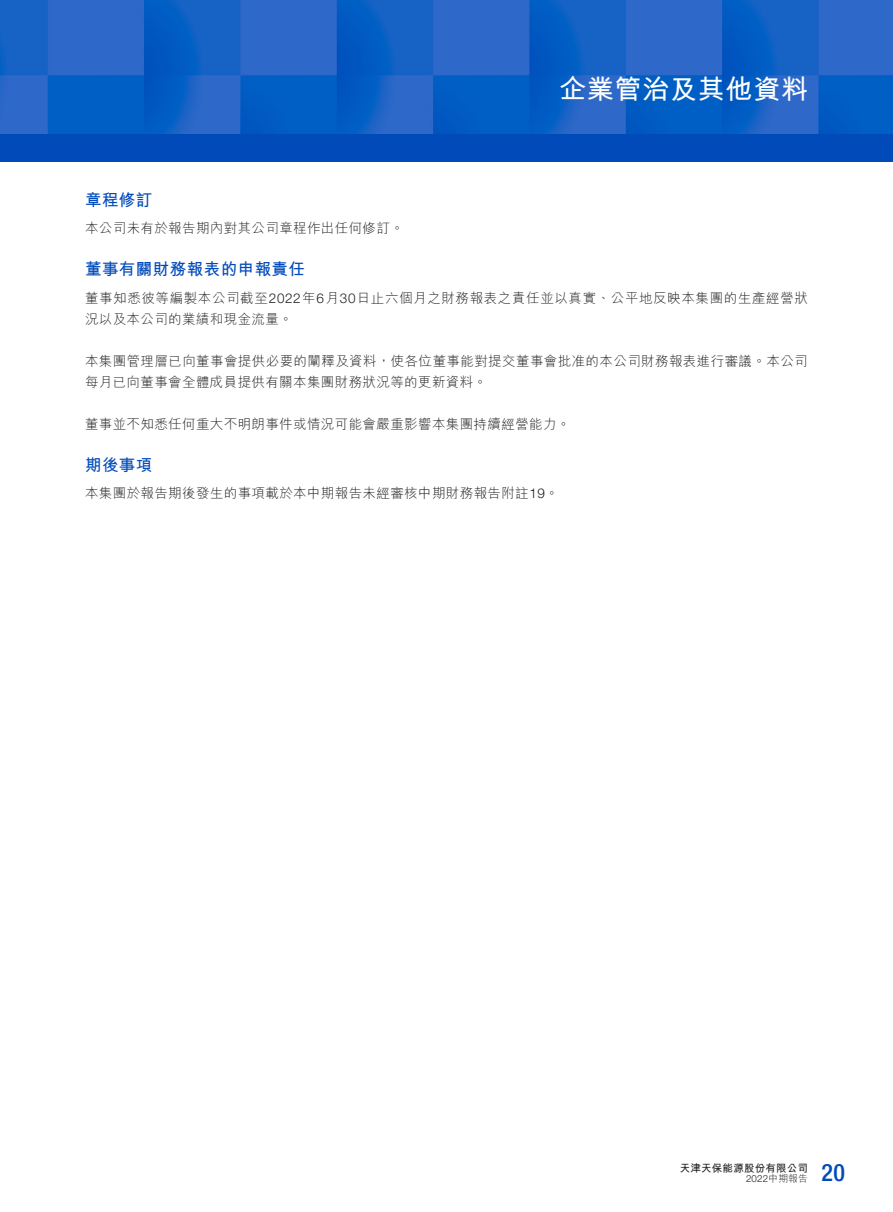
<style>
.page{position:relative;width:893px;height:1212px;background:#fff}
.page>*{position:absolute;margin:0;border:0;box-sizing:border-box;transform-origin:0 0}
.t1{font:700 27px "M Hei HK";letter-spacing:.03em;color:#fff}
.t2{font:500 condensed 24px "Helvetica Neue LT Std";color:#004aba}
.t3{font:700 16.5px "M Hei HK";letter-spacing:.03em;color:#004aba}
.t4{font:300 13.5px/21px "M Hei HK";letter-spacing:.03em;color:#231f20}
.t5{font:700 10.5px "M Hei HK";letter-spacing:.02em;color:#231f20}
.t6{font:300 9.75px "Helvetica Neue LT Std";color:#231f20}
.s1{font-family:"Helvetica Neue LT Std"}
.s2{font-family:"M Hei HK"}
</style>
<div class="page">
<img style="left:0;top:0;width:893px;height:134px">
<div style="left:0;top:134px;width:893px;height:28px;background:#004aba"></div>
<h1 class="t1" style="left:559px;top:69px;width:251px">企業管治及其他資料</h1>
<p class="t3" style="left:85px;top:188px;width:69px">章程修訂</p>
<p class="t4" style="left:85px;top:218px;width:320px">本公司未有於報告期內對其公司章程作出任何修訂。</p>
<p class="t3" style="left:85px;top:257px;width:222px">董事有關財務報表的申報責任</p>
<p class="t4" style="left:85px;top:287px;width:724px">董事知悉彼等編製本公司截至<span class="s1">2022</span>年<span class="s1">6</span>月<span class="s1">30</span>日止六個月之財務報表之責任並以真實、公平地反映本集團的生產經營狀況以及本公司的業績和現金流量。</p>
<p class="t4" style="left:85px;top:350px;width:724px">本集團管理層已向董事會提供必要的闡釋及資料，使各位董事能對提交董事會批准的本公司財務報表進行審議。本公司每月已向董事會全體成員提供有關本集團財務狀況等的更新資料。</p>
<p class="t4" style="left:85px;top:413px;width:487px">董事並不知悉任何重大不明朗事件或情況可能會嚴重影響本集團持續經營能力。</p>
<p class="t3" style="left:85px;top:453px;width:69px">期後事項</p>
<p class="t4" style="left:85px;top:483px;width:475px">本集團於報告期後發生的事項載於本中期報告未經審核中期財務報告附註<span class="s1">19</span>。</p>
<p class="t5" style="left:680px;top:1160px;width:130px">天津天保能源股份有限公司</p>
<h2 class="t2" style="left:821px;top:1158px;width:25px">20</h2>
<p class="t6" style="left:746px;top:1173px;width:63px">2022<span class="s2">中期報告</span></p>
</div>
